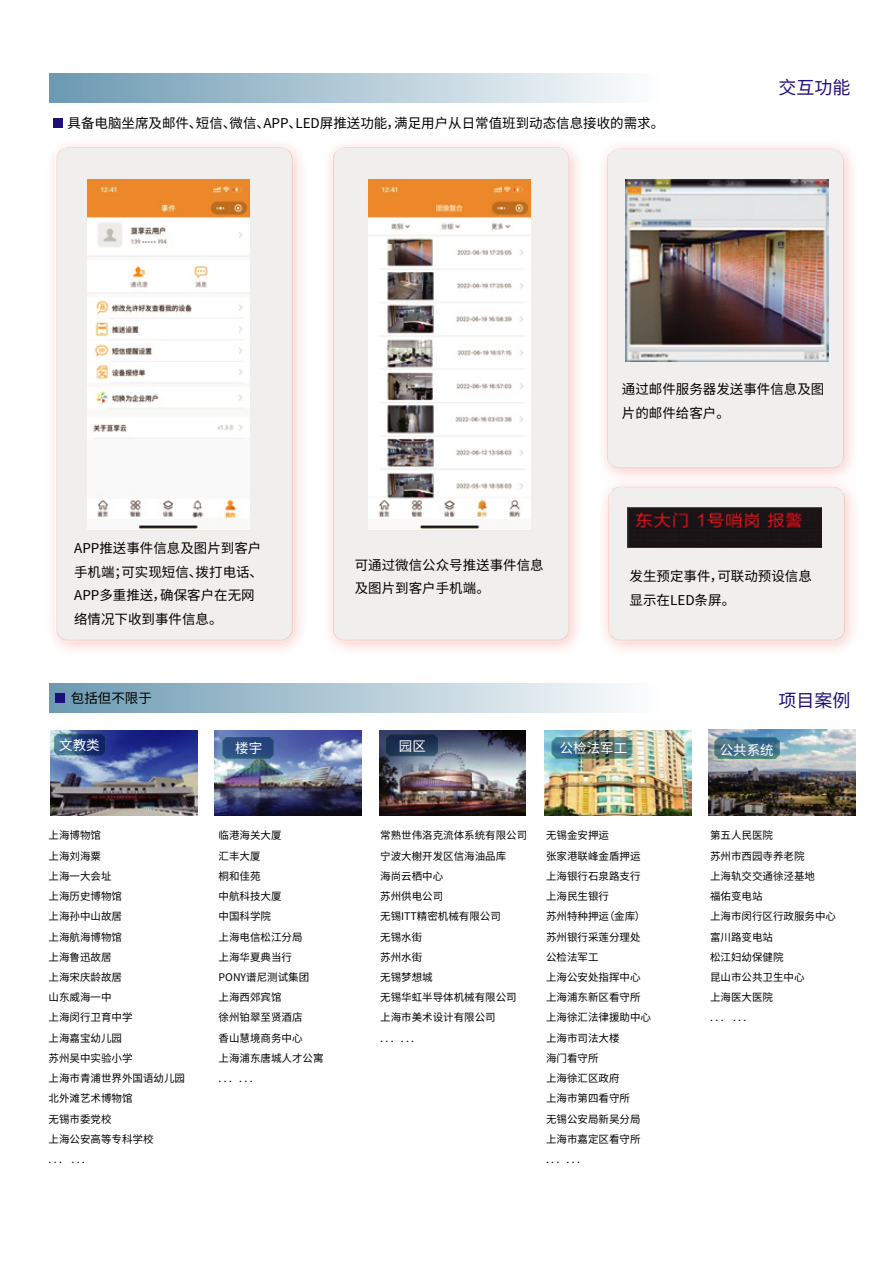
<style>
.page{position:relative;width:893px;height:1263px;background:#fff}
.page>*{position:absolute;margin:0;border:0;box-sizing:border-box;transform-origin:0 0}
.t1{font:18px "Source Han Sans CN";color:#1f0f7a}
.t2{font:13.5px/23.7px "Source Han Sans CN";color:#000}
.t3{font:13.5px "Source Han Sans CN";color:#fff}
.t4{font:10.5px/20.2px "Source Han Sans CN";color:#000}
.t5{font:6.3px "Source Han Sans CN";color:#6e6467}
</style>
<div class="page">
<img style="left:52px;top:144px;width:801px;height:506px">
<div style="left:53px;top:118px;width:10px;height:10px;background:#1f0f7a"></div>
<img style="left:627px;top:507px;width:195px;height:41px">
<img style="left:88px;top:179px;width:162px;height:351px">
<img style="left:368px;top:179px;width:162px;height:351px">
<div style="left:141px;top:238px;width:16px;height:8px;background:#fff"></div>
<img style="left:626px;top:179px;width:202px;height:182px">
<div style="left:49px;top:74px;width:611px;height:28px;background:linear-gradient(to right,#6b99b1,#fdfefe)"></div>
<div style="left:49px;top:684px;width:611px;height:28px;background:linear-gradient(to right,#6b99b1,#fdfefe)"></div>
<img style="left:51px;top:730px;width:147px;height:85px">
<svg style="left:54px;top:734px;width:51px;height:21px"></svg>
<img style="left:379px;top:730px;width:147px;height:85px">
<svg style="left:386px;top:735px;width:52px;height:21px"></svg>
<img style="left:215px;top:730px;width:147px;height:85px">
<svg style="left:223px;top:737px;width:50px;height:21px"></svg>
<img style="left:544px;top:730px;width:147px;height:85px">
<svg style="left:552px;top:737px;width:80px;height:21px"></svg>
<div style="left:55px;top:693px;width:10px;height:10px;background:#1f0f7a"></div>
<img style="left:708px;top:730px;width:147px;height:85px">
<svg style="left:714px;top:737px;width:66px;height:22px"></svg>
<p class="t2" style="left:68px;top:112px;width:598px">具备电脑坐席及邮件、短信、微信、APP、LED屏推送功能，满足用户从日常值班到动态信息接收的需求。</p>
<p class="t5" style="left:142px;top:240px;width:16px">*****</p>
<h1 class="t1" style="left:779px;top:77px;width:73px">交互功能</h1>
<p class="t2" style="left:622px;top:378px;width:204px">通过邮件服务器发送事件信息及图片的邮件给客户。</p>
<p class="t2" style="left:74px;top:536px;width:190px">APP推送事件信息及图片到客户手机端；可实现短信、拨打电话、<br>APP多重推送，确保客户在无网络情况下收到事件信息。</p>
<p class="t2" style="left:71px;top:686px;width:82px">包括但不限于</p>
<p class="t3" style="left:59px;top:737px;width:42px">文教类</p>
<p class="t4" style="left:49px;top:826px;width:138px">上海博物馆<br>上海刘海粟<br>上海一大会址<br>上海历史博物馆<br>上海孙中山故居<br>上海航海博物馆<br>上海鲁迅故居<br>上海宋庆龄故居<br>山东威海一中<br>上海闵行卫育中学<br>上海嘉宝幼儿园<br>苏州吴中实验小学<br>上海市青浦世界外国语幼儿园北外滩艺术博物馆<br>无锡市委党校<br>上海公安高等专科学校<br>. . . . . .</p>
<p class="t3" style="left:235px;top:740px;width:28px">楼宇</p>
<p class="t4" style="left:219px;top:826px;width:106px">临港海关大厦<br>汇丰大厦<br>桐和佳苑<br>中航科技大厦<br>中国科学院<br>上海电信松江分局<br>上海华夏典当行<br>PONY谱尼测试集团<br>上海西郊宾馆<br>徐州铂翠至贤酒店<br>香山慧境商务中心<br>上海浦东唐城人才公寓. . . . . .</p>
<p class="t2" style="left:355px;top:553px;width:190px">可通过微信公众号推送事件信息及图片到客户手机端。</p>
<p class="t2" style="left:630px;top:564px;width:184px">发生预定事件，可联动预设信息显示在LED条屏。</p>
<p class="t3" style="left:399px;top:738px;width:28px">园区</p>
<p class="t3" style="left:560px;top:740px;width:69px">公检法军工</p>
<h1 class="t1" style="left:779px;top:690px;width:73px">项目案例</h1>
<p class="t3" style="left:720px;top:742px;width:56px">公共系统</p>
<p class="t4" style="left:380px;top:826px;width:148px">常熟世伟洛克流体系统有限公司宁波大榭开发区信海油品库<br>海尚云栖中心<br>苏州供电公司<br>无锡ITT精密机械有限公司<br>无锡水街<br>苏州水街<br>无锡梦想城<br>无锡华虹半导体机械有限公司上海市美术设计有限公司<br>. . . . . .</p>
<p class="t4" style="left:546px;top:826px;width:106px">无锡金安押运<br>张家港联峰金盾押运上海银行石泉路支行上海民生银行<br>苏州特种押运（金库）苏州银行采莲分理处公检法军工<br>上海公安处指挥中心上海浦东新区看守所上海徐汇法律援助中心上海市司法大楼<br>海门看守所<br>上海徐汇区政府<br>上海市第四看守所<br>无锡公安局新吴分局上海市嘉定区看守所<br>. . . . . .</p>
<p class="t4" style="left:710px;top:826px;width:127px">第五人民医院<br>苏州市西园寺养老院<br>上海轨交交通徐泾基地<br>福佑变电站<br>上海市闵行区行政服务中心富川路变电站<br>松江妇幼保健院<br>昆山市公共卫生中心<br>上海医大医院<br>. . . . . .</p>
</div>
